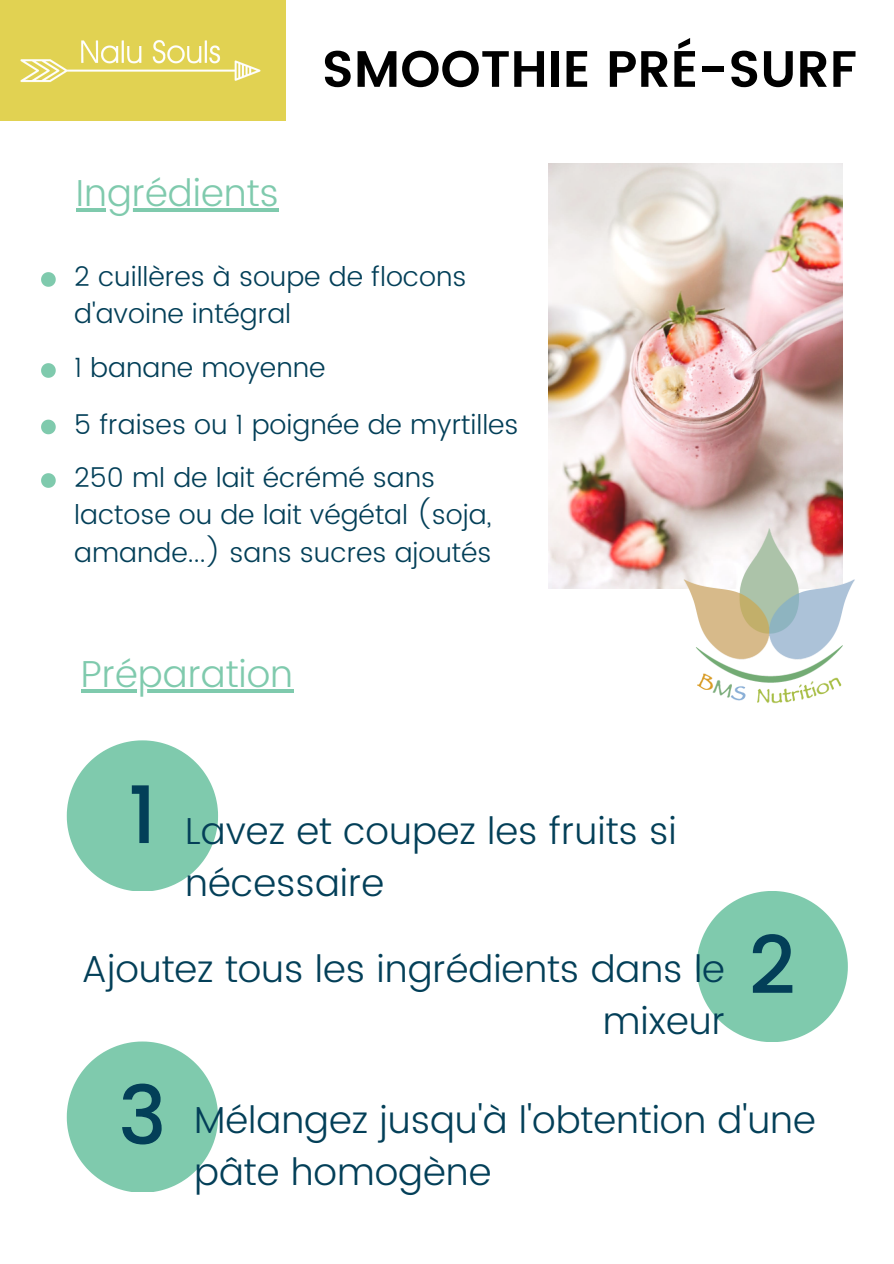
<style>
.page{position:relative;width:894px;height:1264px;background:#fff}
.page>*{position:absolute;margin:0;border:0;box-sizing:border-box;transform-origin:0 0}
.t1{font:500 81.15px "Poppins";color:#033f58}
.t2{font:600 51px "Poppins";color:#000}
.t3{font:300 37.5px/51.8px "Poppins";color:#033f58}
.t4{font:300 37.5px "Poppins";color:#7fcaad}
.t5{font:300 27px/37.2px "Poppins";color:#033f58}
</style>
<div class="page">
<img style="left:548px;top:163px;width:293px;height:426px">
<div style="left:0;top:0;width:285px;height:121px;background:#e1d252"></div>
<img style="left:20px;top:40px;width:241px;height:43px">
<svg style="left:67px;top:740px;width:151px;height:150px"></svg>
<svg style="left:67px;top:1041px;width:151px;height:150px"></svg>
<svg style="left:696px;top:891px;width:151px;height:150px"></svg>
<img style="left:644px;top:491px;width:211px;height:213px">
<hr style="left:76px;top:208px;width:203px;height:4px;background:#7fcaad">
<svg style="left:41px;top:272px;width:15px;height:15px"></svg>
<svg style="left:41px;top:363px;width:15px;height:15px"></svg>
<svg style="left:41px;top:419px;width:15px;height:15px"></svg>
<svg style="left:41px;top:473px;width:15px;height:15px"></svg>
<hr style="left:81px;top:689px;width:212px;height:4px;background:#7fcaad">
<p class="t4" style="left:76px;top:171px;width:204px">Ingrédients</p>
<p class="t2" style="left:322px;top:39px;width:537px">SMOOTHIE PRÉ-SURF</p>
<p class="t5" style="left:74px;top:258px;width:394px">2 cuillères à soupe de flocons d'avoine intégral</p>
<p class="t5" style="left:74px;top:349px;width:253px">1 banane moyenne</p>
<p class="t5" style="left:74px;top:406px;width:446px">5 fraises ou 1 poignée de myrtilles</p>
<p class="t5" style="left:74px;top:459px;width:362px">250 ml de lait écrémé sans</p>
<p class="t5" style="left:74px;top:496px;width:418px">lactose ou de lait végétal (soja, amande...) sans sucres ajoutés</p>
<p class="t4" style="left:81px;top:652px;width:214px">Préparation</p>
<p class="t1" style="left:128px;top:767px;width:30px">1</p>
<p class="t3" style="left:185px;top:805px;width:493px">Lavez et coupez les fruits si nécessaire</p>
<p class="t3" style="left:81px;top:943px;width:644px;text-align:right">Ajoutez tous les ingrédients dans le mixeur</p>
<p class="t1" style="left:748px;top:918px;width:48px">2</p>
<p class="t1" style="left:118px;top:1068px;width:50px">3</p>
<p class="t3" style="left:194px;top:1094px;width:623px">Mélangez jusqu'à l'obtention d'une pâte homogène</p>
</div>
